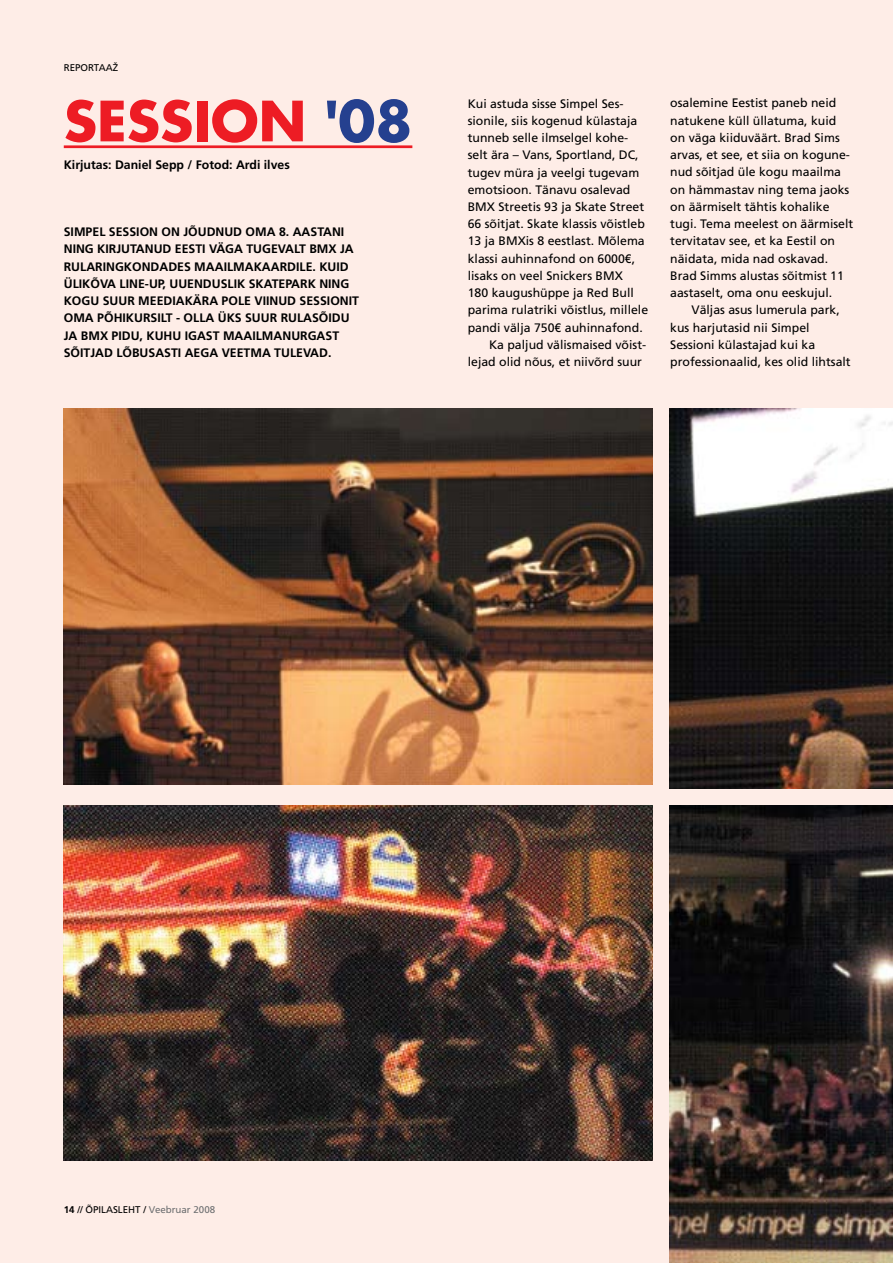
<style>
.page{position:relative;width:893px;height:1263px;background:#feede7}
.page>*{position:absolute;margin:0;border:0;box-sizing:border-box;transform-origin:0 0}
.t1{font:700 54px "Futura";color:#ed1c24}
.t2{font:12.3px/17.2px "Frutiger";color:#000}
.t3{font:700 12.3px/17.2px "Frutiger CE";color:#000}
.t4{font:9.75px "Frutiger";color:#000}
.s1{color:#25408f}
.s2{font-family:"Frutiger CE";font-weight:700}
.s3{color:#6d6f71}
</style>
<div class="page">
<hr style="left:64px;top:145px;width:348px;height:3px;background:#ed1c24">
<img style="left:64px;top:409px;width:589px;height:375px">
<img style="left:64px;top:806px;width:589px;height:355px">
<img style="left:670px;top:806px;width:223px;height:457px">
<img style="left:670px;top:409px;width:223px;height:379px">
<p class="t4" style="left:64px;top:62px;width:8px">reportaa</p>
<p class="t4" style="left:113px;top:62px;width:7px">ž</p>
<h1 class="t1" style="left:64px;top:85px;width:350px">SESSION <span class="s1">'08</span></h1>
<p class="t3" style="left:64px;top:156px;width:228px">KIRJUTAS: DANIEL SEPP / FOTOD: ARDI ILVES</p>
<p class="t3" style="left:64px;top:223px;width:297px">SIM PEL SESSION ON JÕUDNUD OMA 8. AASTANI NING KIRJUTANUD E ESTI VÄGA TUGEVALT B MX JA RULARINGKONDADES MAAILMAKAARDILE. KUID ÜLIKÕVA LINE-UP, UUENDUSLIK SKATEPARK NING KOGU SUUR M EEDIAKÄRA POLE VIINUD SESSIONIT OMA PÕHIKURSILT - OLLA ÜKS SUUR RULASÕIDU JA B MX PIDU, KUHU IGAST MAAILMANURGAST SÕITJAD LÕ BUSASTI AEGA VEETMA TULEVAD.</p>
<p class="t2" style="left:468px;top:95px;width:157px">Kui astuda sisse Simpel Ses-</p>
<p class="t2" style="left:468px;top:112px;width:171px">sionile, siis kogenud külastaja</p>
<p class="t2" style="left:468px;top:129px;width:162px">tunneb selle ilmselgel kohe-</p>
<p class="t2" style="left:468px;top:146px;width:172px">selt ära – Vans, Sportland, DC,</p>
<p class="t2" style="left:468px;top:164px;width:173px">tugev müra ja veelgi tugevam</p>
<p class="t2" style="left:468px;top:181px;width:164px">emotsioon. Tänavu osalevad</p>
<p class="t2" style="left:468px;top:198px;width:178px">B MX Streetis 93 ja Skate Street</p>
<p class="t2" style="left:468px;top:215px;width:179px">66 sõitjat. Skate klassis võistleb</p>
<p class="t2" style="left:468px;top:233px;width:179px">13 ja B MXis 8 eestlast. Mõlema</p>
<p class="t2" style="left:468px;top:250px;width:169px">klassi auhinnafond on 6000€,</p>
<p class="t2" style="left:468px;top:267px;width:157px">lisaks on veel Snickers B MX</p>
<p class="t2" style="left:468px;top:284px;width:168px">180 kaugushüppe ja Red Bull</p>
<p class="t2" style="left:468px;top:302px;width:182px">parima rulatriki võistlus, millele</p>
<p class="t2" style="left:468px;top:319px;width:176px">pandi välja 750€ auhinnafond.</p>
<p class="t2" style="left:489px;top:336px;width:159px">Ka paljud välismaised võist-</p>
<p class="t2" style="left:468px;top:353px;width:176px">lejad olid nõus, et niivõrd suur</p>
<p class="t2" style="left:670px;top:95px;width:184px">osalemine Eestist paneb neid natukene küll üllatuma, kuid on väga kiiduväärt. B rad Sims arvas, et see, et siia on kogune&shy;nud sõitjad üle kogu maailma on hämmastav ning tema jaoks on äärmiselt tähtis kohalike tugi. Tema meelest on äärmiselt tervitatav see, et ka Eestil on näidata, mida nad oskavad.<br>B rad Simms alustas sõitmist 11 aastaselt, oma onu eeskujul.</p>
<p class="t2" style="left:670px;top:302px;width:182px;text-indent:21px">Väljas asus lumerula park, kus harjutasid nii Simpel<br>Sessioni külastajad kui ka professionaalid, kes olid lihtsalt</p>
<p class="t4" style="left:64px;top:1204px;width:153px"><span class="s2">14</span> // ÕPILASLEHT / <span class="s3">Veebruar 2008</span></p>
</div>
